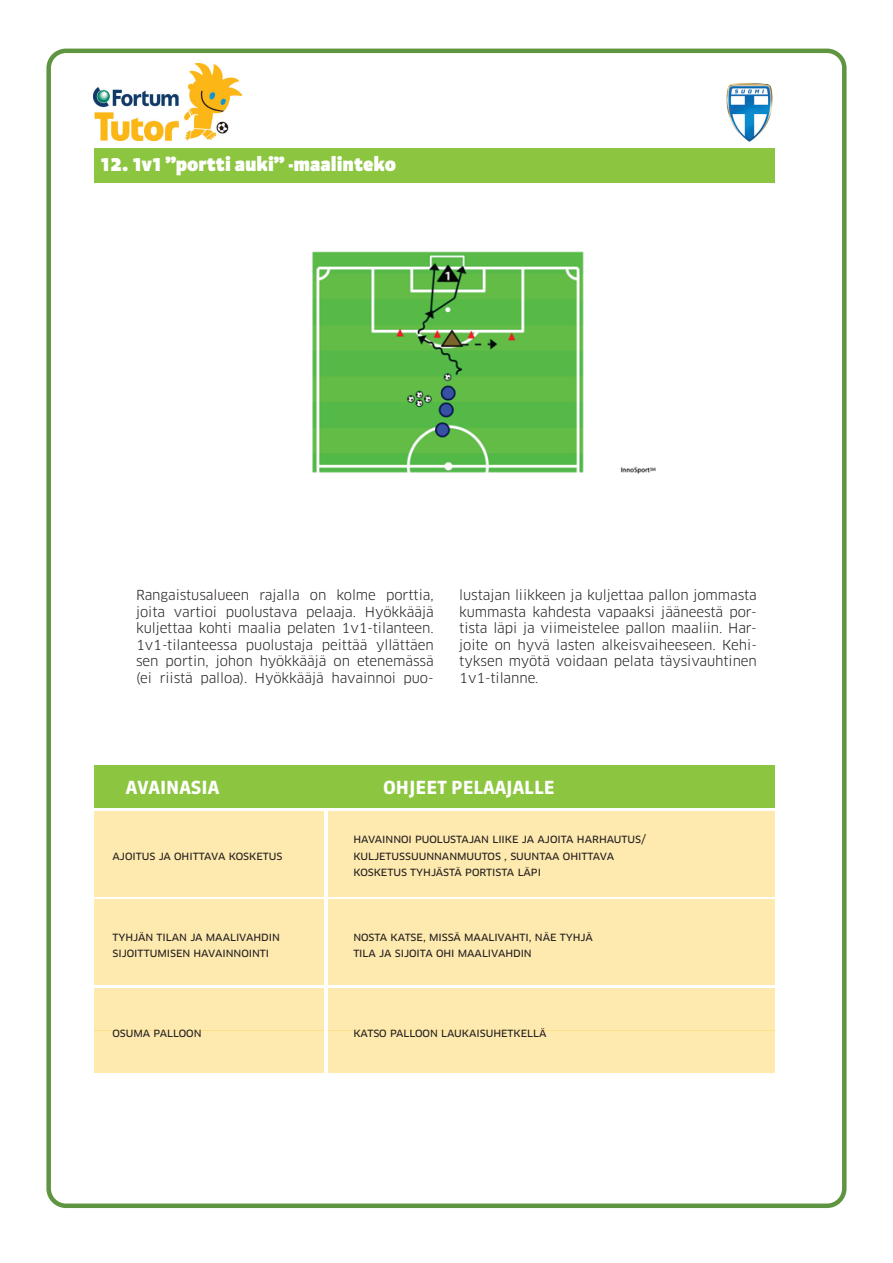
<style>
.page{position:relative;width:893px;height:1263px;background:#fff}
.page>*{position:absolute;margin:0;border:0;box-sizing:border-box;transform-origin:0 0}
.t1{font:900 19.5px "Sanuk OT";color:#fff}
.t2{font:700 18px "Sanuk OT";color:#fff}
.t3{font:13.5px/16.5px "Clan OT";letter-spacing:-.005em;color:#231f20;text-align:justify}
.t4{font:11.25px/16.5px "Clan OT News";letter-spacing:-.005em;color:#231f20}
</style>
<div class="page">
<div style="left:94px;top:149px;width:680px;height:34px;background:#8cc640"></div>
<div style="left:94px;top:765px;width:680px;height:42px;background:#8cc640"></div>
<div style="left:46px;top:49px;width:800px;height:1159px;border:4px solid #5f9440;border-radius:17px"></div>
<img style="left:726px;top:83px;width:47px;height:59px">
<img style="left:94px;top:64px;width:147px;height:76px">
<div style="left:94px;top:811px;width:680px;height:43px;background:#feeaaf"></div>
<div style="left:94px;top:854px;width:680px;height:42px;background:#feeaaf"></div>
<div style="left:94px;top:899px;width:680px;height:43px;background:#feeaaf"></div>
<div style="left:94px;top:942px;width:680px;height:42px;background:#feeaaf"></div>
<div style="left:94px;top:988px;width:680px;height:42px;background:#feeaaf"></div>
<div style="left:94px;top:1030px;width:680px;height:43px;background:#feeaaf"></div>
<hr style="left:325px;top:811px;width:3px;height:262px;background:#fff">
<img style="left:312px;top:251px;width:344px;height:223px">
<h1 class="t1" style="left:101px;top:152px;width:297px">12. 1v1 ”portti auki” -maalinteko</h1>
<p class="t3" style="left:136px;top:587px;width:299px">Rangaistusalueen rajalla on kolme porttia, joita vartioi puolustava pelaaja. Hyökkääjä kuljettaa kohti maalia pelaten 1v1-tilanteen.<br>1v1-tilanteessa puolustaja peittää yllättäen sen portin, johon hyökkääjä on etenemässä (ei riistä palloa). Hyökkääjä havainnoi puo-</p>
<p class="t3" style="left:459px;top:587px;width:299px">lustajan liikkeen ja kuljettaa pallon jommasta kummasta kahdesta vapaaksi jääneestä por&shy;tista läpi ja viimeistelee pallon maaliin. Har&shy;joite on hyvä lasten alkeisvaiheeseen. Kehi&shy;tyksen myötä voidaan pelata täysivauhtinen 1v1-tilanne.</p>
<h2 class="t2" style="left:126px;top:777px;width:95px">AVAINASIA</h2>
<h2 class="t2" style="left:383px;top:777px;width:173px">OHJEET PELAAJALLE</h2>
<p class="t4" style="left:113px;top:847px;width:171px">AJOITUS JA OHITTAVA KOSKETUS</p>
<p class="t4" style="left:353px;top:831px;width:294px">HAVAINNOI PUOLUSTAJAN LIIKE JA AJOITA HARHAUTUS/<br>KULJETUSSUUNNANMUUTOS , SUUNTAA OHITTAVA<br>KOSKETUS TYHJÄSTÄ PORTISTA LÄPI</p>
<p class="t4" style="left:113px;top:928px;width:169px">TYHJÄN TILAN JA MAALIVAHDIN<br>SIJOITTUMISEN HAVAINNOINTI</p>
<p class="t4" style="left:353px;top:928px;width:241px">NOSTA KATSE, MISSÄ MAALIVAHTI, NÄE TYHJÄ<br>TILA JA SIJOITA OHI MAALIVAHDIN</p>
<p class="t4" style="left:113px;top:1025px;width:91px">OSUMA PALLOON</p>
<p class="t4" style="left:353px;top:1025px;width:195px">KATSO PALLOON LAUKAISUHETKELLÄ</p>
</div>
